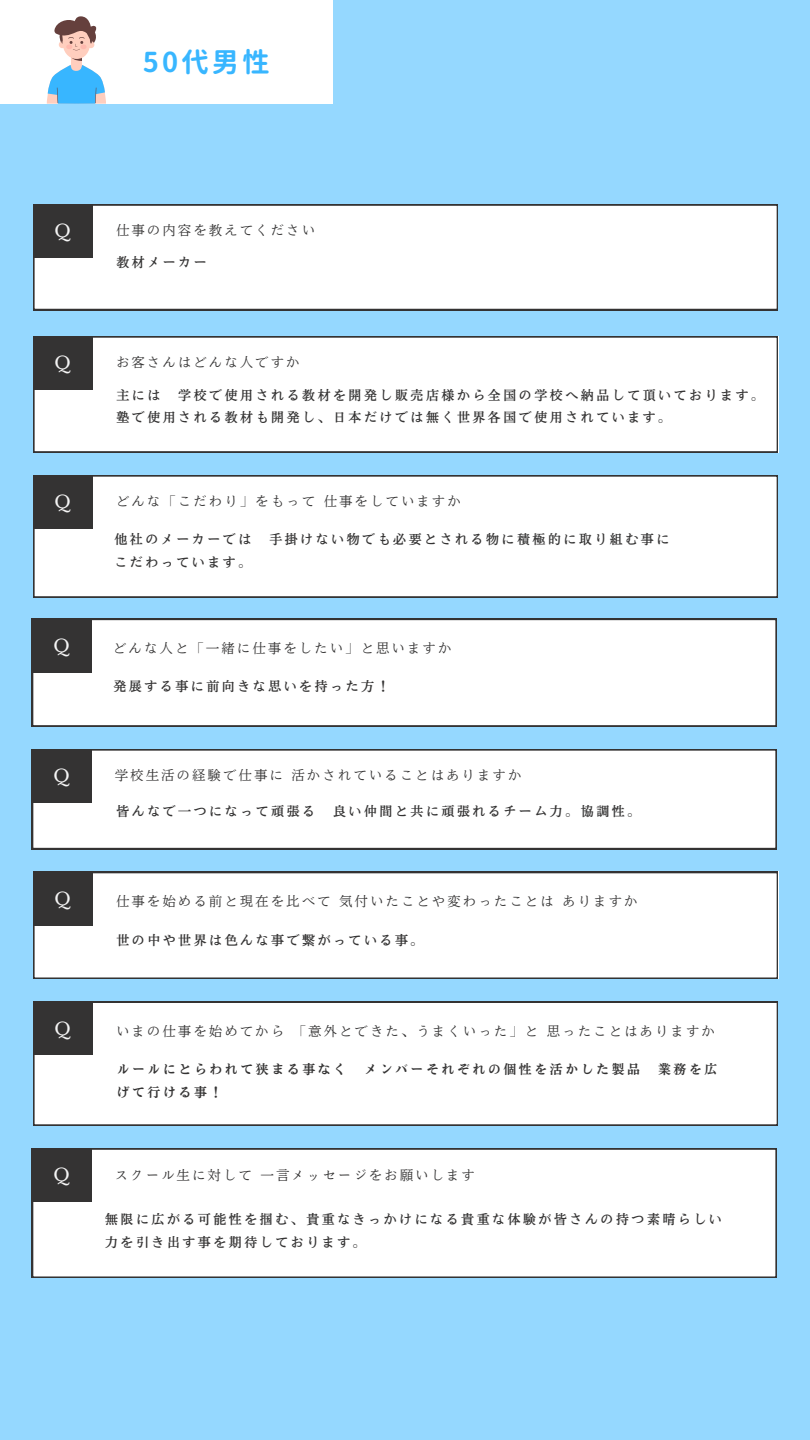
<style>
.page{position:relative;width:810px;height:1440px;background:#95d8ff}
.page>*{position:absolute;margin:0;border:0;box-sizing:border-box;transform-origin:0 0}
.t1{font:700 27.3px "Gen Jyuu Gothic";letter-spacing:.12em;color:#38b6ff}
.t2{font:17.2px "Libre Baskerville";color:#f5f5f5}
.t3{font:12.9px/22.6px "Nud Motoya Mincho Std W5";letter-spacing:.2em;color:#343333}
.t4{font:12.9px "Nud Motoya Mincho Std W2 b";letter-spacing:.2em;color:#343333}
.t5{font:12.9px "Nud Motoya Mincho Std W6";letter-spacing:.2em;color:#343333}
</style>
<div class="page">
<div style="left:0;top:0;width:333px;height:104px;background:#fff"></div>
<div style="left:33px;top:475px;width:745px;height:122px;background:#fff"></div>
<div style="left:33px;top:475px;width:60px;height:54px;background:#343333"></div>
<div style="left:32px;top:619px;width:745px;height:108px;background:#fff"></div>
<div style="left:32px;top:619px;width:59px;height:54px;background:#343333"></div>
<div style="left:32px;top:749px;width:745px;height:100px;background:#fff"></div>
<div style="left:32px;top:749px;width:59px;height:54px;background:#343333"></div>
<div style="left:33px;top:872px;width:745px;height:107px;background:#fff"></div>
<div style="left:33px;top:872px;width:60px;height:54px;background:#343333"></div>
<div style="left:33px;top:1001px;width:745px;height:125px;background:#fff"></div>
<div style="left:33px;top:1001px;width:60px;height:54px;background:#343333"></div>
<div style="left:32px;top:1148px;width:745px;height:130px;background:#fff"></div>
<div style="left:32px;top:1148px;width:59px;height:54px;background:#343333"></div>
<div style="left:33px;top:336px;width:745px;height:116px;background:#fff"></div>
<div style="left:33px;top:336px;width:60px;height:54px;background:#343333"></div>
<div style="left:33px;top:204px;width:745px;height:106px;background:#fff"></div>
<div style="left:33px;top:204px;width:60px;height:54px;background:#343333"></div>
<svg style="left:47px;top:16px;width:59px;height:88px"></svg>
<h1 class="t1" style="left:143px;top:43px;width:129px">50代男性</h1>
<h2 class="t2" style="left:55px;top:221px;width:18px">Q</h2>
<p class="t4" style="left:116px;top:224px;width:200px">仕事の内容を教えてください</p>
<p class="t3" style="left:116px;top:251px;width:92px">教材メーカー</p>
<h2 class="t2" style="left:55px;top:353px;width:18px">Q</h2>
<p class="t4" style="left:116px;top:356px;width:185px">お客さんはどんな人ですか</p>
<p class="t3" style="left:116px;top:384px;width:45px">主には</p>
<p class="t3" style="left:116px;top:384px;width:649px;text-indent:62px">学校で使用される教材を開発し販売店様から全国の学校へ納品して頂いております。塾で使用される教材も開発し、日 本だけでは無く世界各国で使用されています。</p>
<p class="t2" style="left:55px;top:492px;width:18px">Q</p>
<p class="t4" style="left:116px;top:495px;width:346px">どんな「こだわり」をもって 仕事をしていますか</p>
<p class="t3" style="left:115px;top:528px;width:138px">他社のメーカーでは</p>
<p class="t3" style="left:269px;top:528px;width:402px">手掛けない物でも必要とされる物に積極的に取り組む事に</p>
<p class="t3" style="left:115px;top:551px;width:138px">こだわっています。</p>
<h2 class="t2" style="left:53px;top:635px;width:18px">Q</h2>
<p class="t4" style="left:113px;top:642px;width:339px">どんな人と「一緒に仕事をしたい」と思いますか</p>
<p class="t3" style="left:113px;top:675px;width:278px">発展する事に前向きな思いを持った方！</p>
<h2 class="t2" style="left:53px;top:765px;width:18px">Q</h2>
<p class="t4" style="left:115px;top:769px;width:408px">学校生活の経験で仕事に 活かされていることはありますか</p>
<p class="t3" style="left:116px;top:800px;width:200px">皆んなで一つになって頑張る</p>
<p class="t3" style="left:333px;top:800px;width:309px">良い仲間と共に頑張れるチーム力。協調性。</p>
<h2 class="t2" style="left:55px;top:888px;width:18px">Q</h2>
<p class="t4" style="left:116px;top:895px;width:523px">仕事を始める前と現在を比べて 気付いたことや変わったことは ありますか</p>
<p class="t3" style="left:116px;top:929px;width:309px">世の中や世界は色んな事で繋がっている事。</p>
<h2 class="t2" style="left:55px;top:1018px;width:18px">Q</h2>
<p class="t4" style="left:116px;top:1025px;width:600px">いまの仕事を始めてから 「意外とできた、うまくいった」と 思ったことはありますか</p>
<p class="t5" style="left:117px;top:1063px;width:231px">ルールにとらわれて狭まる事なく</p>
<p class="t5" style="left:364px;top:1063px;width:277px">メンバーそれぞれの個性を活かした製品</p>
<p class="t5" style="left:658px;top:1063px;width:61px">業務を広</p>
<p class="t5" style="left:117px;top:1085px;width:107px">げて行ける事！</p>
<h2 class="t2" style="left:53px;top:1165px;width:18px">Q</h2>
<p class="t4" style="left:115px;top:1169px;width:361px">スクール生に対して 一言メッセージをお願いします</p>
<p class="t3" style="left:105px;top:1208px;width:618px">無限に広がる可能性を掴む、貴重なきっかけになる貴重な体験が皆さんの持つ素晴らしい力を引き出す事を期待しております。</p>
</div>
